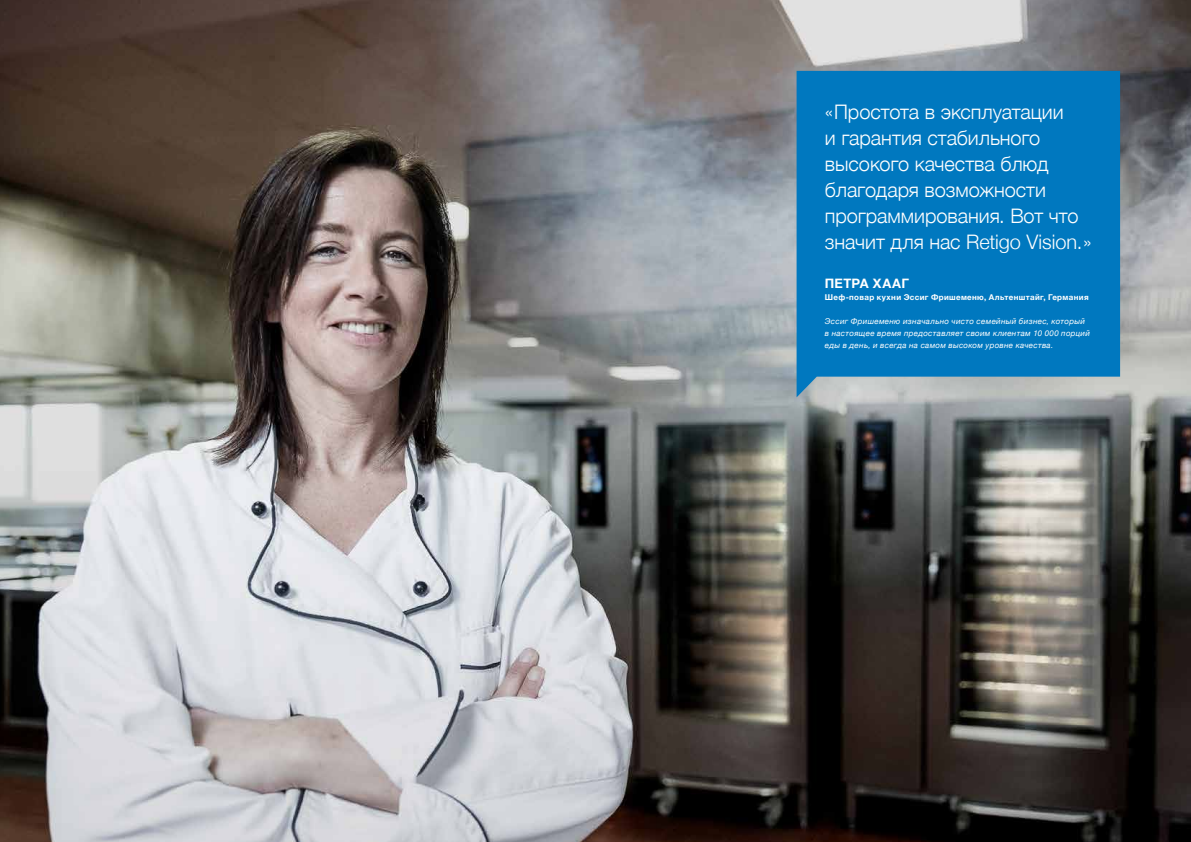
<style>
.page{position:relative;width:1191px;height:842px;background:#fff}
.page>*{position:absolute;margin:0;border:0;box-sizing:border-box;transform-origin:0 0}
.t1{font:300 20px/26px "Helvetica Neue";letter-spacing:-.005em;color:#fff}
.t2{font:700 13px "Helvetica Neue";letter-spacing:.025em;color:#fff}
.t3{font:italic 8px/12px "Helvetica Neue";letter-spacing:.04em;color:#fff}
.t4{font:700 8px "Helvetica Neue";letter-spacing:.045em;color:#fff}
</style>
<div class="page">
<img style="left:0;top:0;width:1191px;height:842px">
<div style="left:796px;top:71px;width:324px;height:326px;background:#0078bf"></div>
<h1 class="t1" style="left:825px;top:97px;width:268px">«Простота в эксплуатации<br>и гарантия стабильного высокого качества блюд благодаря возможности программирования. Вот что значит для нас Retigo Vision.»</h1>
<h2 class="t2" style="left:825px;top:273px;width:85px">ПЕТРА ХААГ</h2>
<p class="t4" style="left:825px;top:291px;width:265px">Шеф-повар кухни Эссиг Фришеменю, Альтенштайг, Германия</p>
<p class="t3" style="left:825px;top:315px;width:266px">Эссиг Фришеменю изначально чисто семейный бизнес, который в настоящее время предоставляет своим клиентам 10 000 порций еды в день, и всегда на самом высоком уровне качества.</p>
</div>
